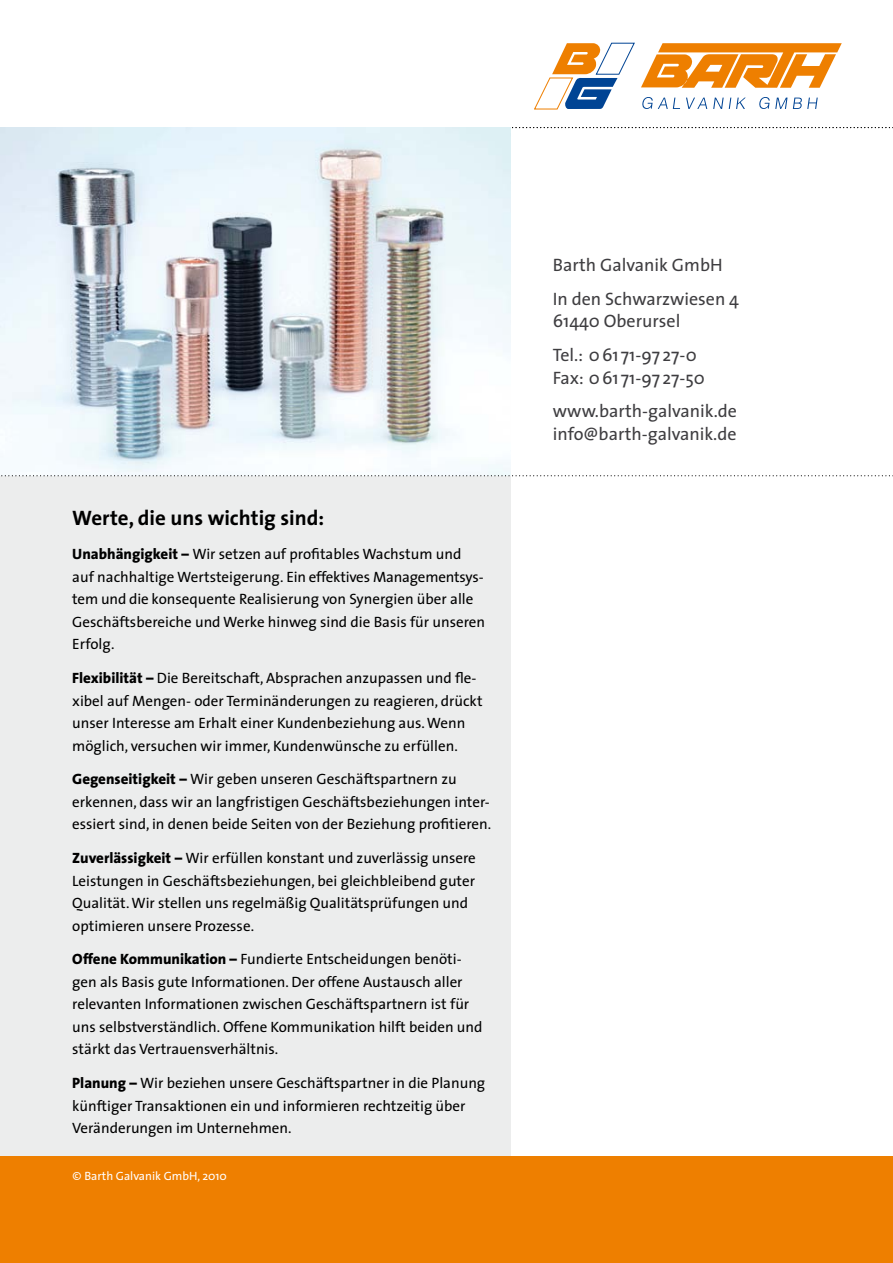
<style>
.page{position:relative;width:893px;height:1263px;background:#fff}
.page>*{position:absolute;margin:0;border:0;box-sizing:border-box;transform-origin:0 0}
.t1{font:700 21px "The Sans";color:#000}
.t2{font:18px "The Sans";color:#3e3d40}
.t3{font:15px/22.5px "The Sans";color:#000}
.t4{font:12px "The Sans";color:#fff}
.s1{font-weight:800}
</style>
<div class="page">
<svg style="left:534px;top:43px;width:101px;height:66px"></svg>
<svg style="left:642px;top:97px;width:38px;height:12px"></svg>
<svg style="left:686px;top:98px;width:21px;height:11px"></svg>
<svg style="left:713px;top:98px;width:32px;height:11px"></svg>
<svg style="left:759px;top:97px;width:28px;height:12px"></svg>
<svg style="left:793px;top:98px;width:25px;height:11px"></svg>
<svg style="left:641px;top:43px;width:201px;height:45px"></svg>
<div style="left:0;top:468px;width:510px;height:689px;background:#eceded"></div>
<div style="left:0;top:1157px;width:893px;height:106px;background:#ee7f00"></div>
<svg style="left:0;top:127px;width:893px;height:1px"></svg>
<img style="left:0;top:128px;width:510px;height:347px">
<svg style="left:0;top:475px;width:893px;height:1px"></svg>
<p class="t1" style="left:72px;top:501px;width:254px">Werte, die uns wichtig sind:</p>
<p class="t3" style="left:72px;top:542px;width:414px"><span class="s1">Unabhängigkeit –</span> Wir setzen auf profitables Wachstum und auf nachhaltige Wertsteigerung. Ein effektives Managementsys&shy;tem und die konsequente Realisierung von Synergien über alle Geschäftsbereiche und Werke hinweg sind die Basis für unseren Erfolg.</p>
<p class="t3" style="left:72px;top:666px;width:412px"><span class="s1">Flexibilität –</span> Die Bereitschaft, Absprachen anzupassen und fle&shy;xibel auf Mengen- oder Terminänderungen zu reagieren, drückt unser Interesse am Erhalt einer Kundenbeziehung aus. Wenn möglich, versuchen wir immer, Kundenwünsche zu erfüllen.</p>
<p class="t3" style="left:72px;top:767px;width:420px"><span class="s1">Gegenseitigkeit –</span> Wir geben unseren Geschäftspartnern zu erkennen, dass wir an langfristigen Geschäftsbeziehungen inter&shy;essiert sind, in denen beide Seiten von der Beziehung profitieren.</p>
<p class="t3" style="left:72px;top:846px;width:405px"><span class="s1">Zuverlässigkeit –</span> Wir erfüllen konstant und zuverlässig unsere Leistungen in Geschäftsbeziehungen, bei gleichbleibend guter Qualität. Wir stellen uns regelmäßig Qualitätsprüfungen und optimieren unsere Prozesse.</p>
<p class="t3" style="left:72px;top:947px;width:412px"><span class="s1">Offene Kommunikation –</span> Fundierte Entscheidungen benöti&shy;gen als Basis gute Informationen. Der offene Austausch aller relevanten Informationen zwischen Geschäftspartnern ist für uns selbstverständlich. Offene Kommunikation hilft beiden und stärkt das Vertrauensverhältnis.</p>
<p class="t3" style="left:72px;top:1071px;width:415px"><span class="s1">Planung –</span> Wir beziehen unsere Geschäftspartner in die Planung künftiger Transaktionen ein und informieren rechtzeitig über<br>Veränderungen im Unternehmen.</p>
<p class="t4" style="left:73px;top:1166px;width:156px">© Barth Galvanik GmbH, 2010</p>
<p class="t2" style="left:553px;top:250px;width:171px">Barth Galvanik GmbH</p>
<p class="t2" style="left:553px;top:284px;width:188px">In den Schwarzwiesen 4</p>
<p class="t2" style="left:553px;top:306px;width:129px">61440 Oberursel</p>
<p class="t2" style="left:553px;top:340px;width:145px">Tel.: 0 61 71-97 27-0</p>
<p class="t2" style="left:553px;top:363px;width:154px">Fax: 0 61 71-97 27-50</p>
<p class="t2" style="left:553px;top:396px;width:186px">www.barth-galvanik.de</p>
<p class="t2" style="left:553px;top:419px;width:185px">info@barth-galvanik.de</p>
</div>
